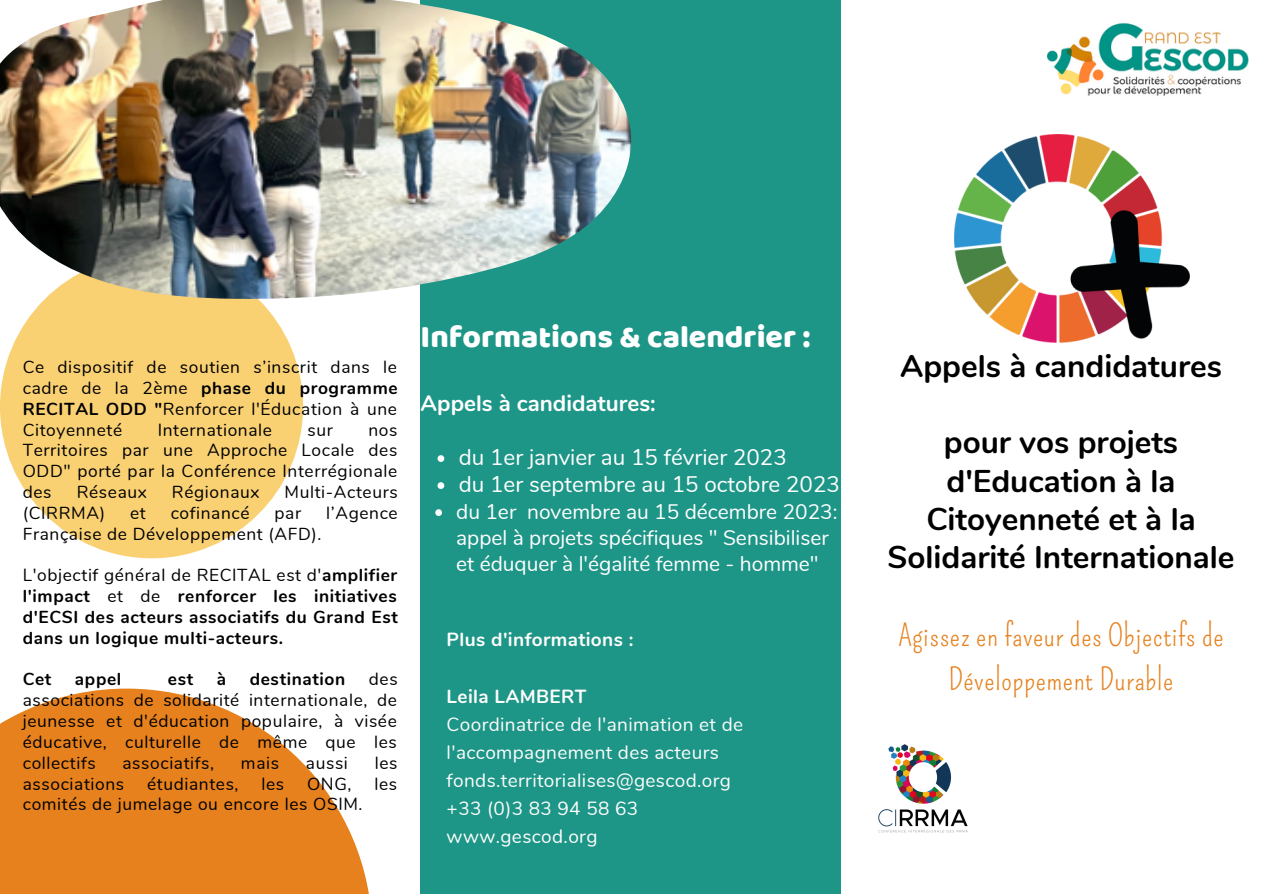
<style>
.page{position:relative;width:1263px;height:894px;background:#fff}
.page>*{position:absolute;margin:0;border:0;box-sizing:border-box;transform-origin:0 0}
.t1{font:31.8px "Baloo";color:#fff}
.t2{font:700 31.35px/38.2px "Nunito";color:#000;text-align:center}
.t3{font:30px/43.8px "Pompiere";letter-spacing:.02em;color:#e6811d;text-align:center}
.t4{font:22.35px/27px "Nunito";color:#fff}
.t5{font:700 22.35px "Nunito";color:#fff}
.t6{font:20.85px/25.8px "Nunito";color:#fff}
.t7{font:19.05px/28px "Nunito";letter-spacing:.02em;color:#fdfdfc}
.t8{font:700 19.05px "Nunito";letter-spacing:.02em;color:#fdfdfc}
.t9{font:17.4px/20.9px "Nunito";letter-spacing:.035em;color:#000;text-align:justify}
.t10{font:700 17.4px/20.9px "Nunito";letter-spacing:.035em;color:#000;text-align:justify}
.s1{font-weight:700}
.s2{font-weight:400}
</style>
<div class="page">
<svg style="left:0;top:688px;width:369px;height:205px;fill:#e6811d"></svg>
<div style="left:421px;top:0;width:420px;height:893px;background:#1d9587"></div>
<div style="left:0;top:255px;width:303px;height:303px;background:#f9d173;border-radius:50%"></div>
<img style="left:1047px;top:23px;width:202px;height:73px">
<img style="left:0;top:0;width:631px;height:300px">
<img style="left:954px;top:135px;width:235px;height:208px">
<img style="left:878px;top:744px;width:90px;height:89px">
<svg style="left:437px;top:455px;width:7px;height:7px"></svg>
<svg style="left:437px;top:482px;width:7px;height:7px"></svg>
<svg style="left:435px;top:509px;width:7px;height:7px"></svg>
<p class="t9" style="left:23px;top:357px;width:376px">Ce dispositif de soutien s’inscrit dans le cadre de la 2ème <span class="s1">phase du programme RECITAL ODD "</span>Renforcer l'Éducation à une Citoyenneté</p>
<p class="t9" style="left:158px;top:419px;width:116px">Internationale</p>
<p class="t9" style="left:308px;top:419px;width:27px">sur</p>
<p class="t9" style="left:23px;top:419px;width:376px;text-indent:346px">nos Territoires par une Approche Locale des ODD" porté par la Conférence Interrégionale des</p>
<p class="t9" style="left:77px;top:481px;width:72px">Réseaux</p>
<p class="t9" style="left:172px;top:481px;width:89px">Régionaux</p>
<p class="t9" style="left:285px;top:481px;width:115px">Multi-Acteurs</p>
<p class="t9" style="left:23px;top:502px;width:84px">(CIRRMA)</p>
<p class="t9" style="left:130px;top:502px;width:17px">et</p>
<p class="t9" style="left:171px;top:502px;width:80px">cofinancé</p>
<p class="t9" style="left:275px;top:502px;width:28px">par</p>
<p class="t9" style="left:326px;top:502px;width:73px">l’Agence</p>
<p class="t9" style="left:23px;top:523px;width:300px">Française de Développement (AFD).</p>
<p class="t10" style="left:23px;top:565px;width:376px"><span class="s2">L'objectif général de RECITAL est d'</span>amplifier l'impact <span class="s2">et de</span> renforcer les initiatives d'ECSI des acteurs associatifs du Grand Est dans un logique multi-acteurs.</p>
<p class="t10" style="left:23px;top:669px;width:30px">Cet</p>
<p class="t10" style="left:75px;top:669px;width:48px">appel</p>
<p class="t10" style="left:168px;top:669px;width:27px">est</p>
<p class="t10" style="left:217px;top:669px;width:11px">à</p>
<p class="t10" style="left:250px;top:669px;width:97px">destination</p>
<p class="t9" style="left:23px;top:669px;width:376px;text-indent:346px">des associations de solidarité internationale, de jeunesse et d'éducation populaire, à visée éducative, culturelle de même que les collectifs</p>
<p class="t9" style="left:122px;top:752px;width:93px">associatifs,</p>
<p class="t9" style="left:241px;top:752px;width:40px">mais</p>
<p class="t9" style="left:306px;top:752px;width:44px">aussi</p>
<p class="t9" style="left:375px;top:752px;width:24px">les</p>
<p class="t9" style="left:23px;top:773px;width:103px">associations</p>
<p class="t9" style="left:147px;top:773px;width:93px">étudiantes,</p>
<p class="t9" style="left:261px;top:773px;width:24px">les</p>
<p class="t9" style="left:307px;top:773px;width:46px">ONG,</p>
<p class="t9" style="left:374px;top:773px;width:24px">les</p>
<p class="t9" style="left:23px;top:794px;width:341px">comités de jumelage ou encore les OSIM.</p>
<h1 class="t1" style="left:421px;top:317px;width:392px">Informations &amp; calendrier :</h1>
<p class="t5" style="left:421px;top:388px;width:237px">Appels à candidatures:</p>
<p class="t4" style="left:459px;top:444px;width:383px">du 1er janvier au 15 février 2023<br>du 1er septembre au 15 octobre 2023</p>
<p class="t6" style="left:456px;top:499px;width:383px">du 1er novembre au 15 décembre 2023: appel à projets spécifiques " Sensibiliser et éduquer à l'égalité femme - homme"</p>
<p class="t8" style="left:447px;top:627px;width:188px">Plus d'informations :</p>
<p class="t8" style="left:447px;top:683px;width:141px">Leila LAMBERT</p>
<p class="t7" style="left:447px;top:710px;width:298px">Coordinatrice de l'animation et de l'accompagnement des acteurs fonds.territorialises@gescod.org +33 (0)3 83 94 58 63 www.gescod.org</p>
<h2 class="t2" style="left:900px;top:347px;width:323px">Appels à candidatures</h2>
<h2 class="t2" style="left:888px;top:424px;width:348px">pour vos projets d'Education à la<br>Citoyenneté et à la<br>Solidarité Internationale</h2>
<h3 class="t3" style="left:898px;top:614px;width:327px">Agissez en faveur des Objectifs de<br>Développement Durable</h3>
</div>
